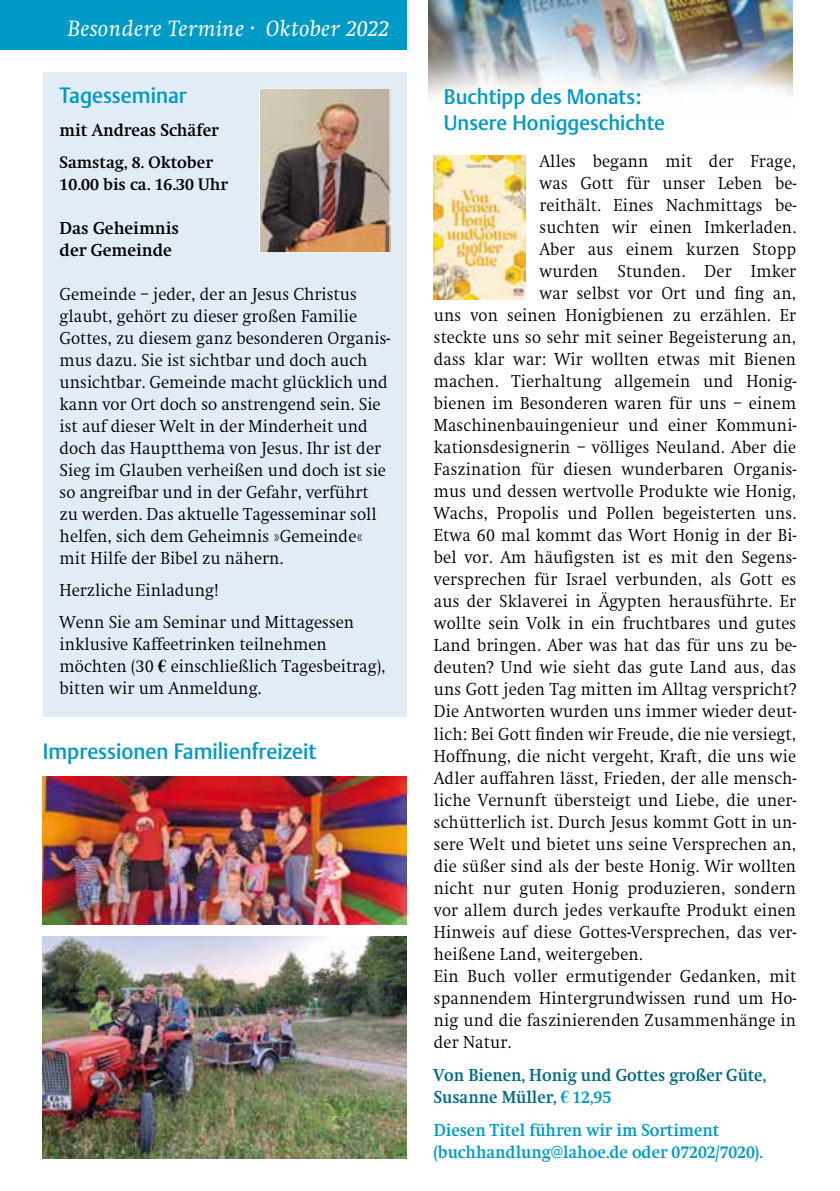
<style>
.page{position:relative;width:840px;height:1191px;background:#fff}
.page>*{position:absolute;margin:0;border:0;box-sizing:border-box;transform-origin:0 0}
.t1{font:italic 23px "Swift EF";letter-spacing:.02em;color:#fff}
.t2{font:500 22px "DTL Argo TOT";color:#009ac6;scale:.95 1}
.t3{font:500 20.8px/26px "DTL Argo TOT";color:#009ac6}
.t4{font:300 18px "Swift EF";letter-spacing:.01em;color:#000;scale:.93 1}
.t5{font:300 18px/22px "Swift EF";letter-spacing:.01em;color:#000;scale:.94 1}
.t6{font:700 18px/22px "Swift EF";color:#009ac6;scale:.93 1}
.t7{font:700 18px/22px "Swift EF";color:#006a86;scale:.93 1}
.t8{font:700 18px/22px "Swift EF";color:#000}
.t9{font:700 18px "Swift EF";color:#000;scale:.95 1}
.t10{font:700 17.2px/22px "Swift EF";color:#000}
.s1{font-family:"Times New Roman";font-weight:700}
.s2{font-family:"Times New Roman";color:#009ac6}
.s3{color:#009ac6}
</style>
<div class="page">
<div style="left:0;top:0;width:406px;height:50px;background:#009ac6"></div>
<img style="left:428px;top:0;width:363px;height:97px">
<img style="left:433px;top:155px;width:92px;height:144px">
<div style="left:43px;top:72px;width:363px;height:645px;background:#e2ecf6"></div>
<img style="left:261px;top:90px;width:127px;height:161px">
<div style="left:259px;top:88px;width:131px;height:165px;border:1px solid #fff"></div>
<img style="left:43px;top:776px;width:363px;height:148px">
<img style="left:43px;top:936px;width:363px;height:222px">
<p class="t1" style="left:68px;top:16px;width:323px">Besondere Termine · Oktober 2022</p>
<p class="t2" style="left:60px;top:83px;width:135px">Tagesseminar</p>
<p class="t9" style="left:60px;top:120px;width:169px">mit Andreas Schäfer</p>
<p class="t10" style="left:60px;top:151px;width:170px">Samstag, 8. Oktober<br>10.00 bis ca. 16.30 Uhr</p>
<p class="t8" style="left:60px;top:217px;width:121px">Das Geheimnis der Gemeinde</p>
<p class="t5" style="left:60px;top:283px;width:353px">Gemeinde – jeder, der an Jesus Christus glaubt, gehört zu dieser großen Familie Gottes, zu diesem ganz besonderen Organis&shy;mus dazu. Sie ist sichtbar und doch auch unsichtbar. Gemeinde macht glücklich und kann vor Ort doch so anstrengend sein. Sie ist auf dieser Welt in der Minderheit und doch das Hauptthema von Jesus. Ihr ist der Sieg im Glauben verheißen und doch ist sie so angreifbar und in der Gefahr, verführt zu werden. Das aktuelle Tagesseminar soll helfen, sich dem Geheimnis »Gemeinde« mit Hilfe der Bibel zu nähern.</p>
<p class="t5" style="left:60px;top:574px;width:315px;line-height:32px">Herzliche Einladung!<br>Wenn Sie am Seminar und Mittagessen</p>
<p class="t5" style="left:60px;top:633px;width:348px">inklusive Kaffeetrinken teilnehmen möchten (30 <span class="s1">€</span> einschließlich Tagesbeitrag), bitten wir um Anmeldung.</p>
<p class="t2" style="left:43px;top:738px;width:289px">Impressionen Familienfreizeit</p>
<p class="t3" style="left:443px;top:84px;width:222px">Buchtipp des Monats:<br>Unsere Honiggeschichte</p>
<p class="t4" style="left:539px;top:152px;width:277px">Alles begann mit der Frage,</p>
<p class="t4" style="left:539px;top:174px;width:277px">was Gott für unser Leben be-</p>
<p class="t4" style="left:539px;top:196px;width:277px">reithält. Eines Nachmittags be-</p>
<p class="t4" style="left:539px;top:218px;width:277px">suchten wir einen Imkerladen.</p>
<p class="t4" style="left:539px;top:240px;width:277px">Aber aus einem kurzen Stopp</p>
<p class="t4" style="left:539px;top:262px;width:277px">wurden Stunden. Der Imker</p>
<p class="t4" style="left:539px;top:284px;width:277px">war selbst vor Ort und fing an,</p>
<p class="t4" style="left:433px;top:306px;width:391px">uns von seinen Honigbienen zu erzählen. Er</p>
<p class="t4" style="left:433px;top:328px;width:391px">steckte uns so sehr mit seiner Begeisterung an,</p>
<p class="t4" style="left:433px;top:350px;width:391px">dass klar war: Wir wollten etwas mit Bienen</p>
<p class="t4" style="left:433px;top:372px;width:391px">machen. Tierhaltung allgemein und Honig-</p>
<p class="t4" style="left:433px;top:394px;width:391px">bienen im Besonderen waren für uns – einem</p>
<p class="t4" style="left:433px;top:416px;width:391px">Maschinenbauingenieur und einer Kommuni-</p>
<p class="t4" style="left:433px;top:438px;width:391px">kationsdesignerin – völliges Neuland. Aber die</p>
<p class="t4" style="left:433px;top:460px;width:391px">Faszination für diesen wunderbaren Organis-</p>
<p class="t4" style="left:433px;top:482px;width:391px">mus und dessen wertvolle Produkte wie Honig,</p>
<p class="t4" style="left:433px;top:504px;width:391px">Wachs, Propolis und Pollen begeisterten uns.</p>
<p class="t4" style="left:433px;top:526px;width:391px">Etwa 60 mal kommt das Wort Honig in der Bi-</p>
<p class="t4" style="left:433px;top:548px;width:391px">bel vor. Am häufigsten ist es mit den Segens-</p>
<p class="t4" style="left:433px;top:570px;width:391px">versprechen für Israel verbunden, als Gott es</p>
<p class="t4" style="left:433px;top:592px;width:391px">aus der Sklaverei in Ägypten herausführte. Er</p>
<p class="t4" style="left:433px;top:614px;width:391px">wollte sein Volk in ein fruchtbares und gutes</p>
<p class="t4" style="left:433px;top:636px;width:391px">Land bringen. Aber was hat das für uns zu be-</p>
<p class="t4" style="left:433px;top:658px;width:391px">deuten? Und wie sieht das gute Land aus, das</p>
<p class="t4" style="left:433px;top:680px;width:391px">uns Gott jeden Tag mitten im Alltag verspricht?</p>
<p class="t4" style="left:433px;top:702px;width:391px">Die Antworten wurden uns immer wieder deut-</p>
<p class="t4" style="left:433px;top:724px;width:391px">lich: Bei Gott finden wir Freude, die nie versiegt,</p>
<p class="t4" style="left:433px;top:746px;width:391px">Hoffnung, die nicht vergeht, Kraft, die uns wie</p>
<p class="t4" style="left:433px;top:768px;width:391px">Adler auffahren lässt, Frieden, der alle mensch-</p>
<p class="t4" style="left:433px;top:790px;width:391px">liche Vernunft übersteigt und Liebe, die uner-</p>
<p class="t4" style="left:433px;top:812px;width:391px">schütterlich ist. Durch Jesus kommt Gott in un-</p>
<p class="t4" style="left:433px;top:834px;width:391px">sere Welt und bietet uns seine Versprechen an,</p>
<p class="t4" style="left:433px;top:856px;width:391px">die süßer sind als der beste Honig. Wir wollten</p>
<p class="t4" style="left:433px;top:878px;width:391px">nicht nur guten Honig produzieren, sondern</p>
<p class="t4" style="left:433px;top:900px;width:391px">vor allem durch jedes verkaufte Produkt einen</p>
<p class="t4" style="left:433px;top:922px;width:391px">Hinweis auf diese Gottes-Versprechen, das ver-</p>
<p class="t4" style="left:433px;top:944px;width:226px">heißene Land, weitergeben.</p>
<p class="t4" style="left:433px;top:966px;width:391px">Ein Buch voller ermutigender Gedanken, mit</p>
<p class="t4" style="left:433px;top:988px;width:391px">spannendem Hintergrundwissen rund um Ho-</p>
<p class="t4" style="left:433px;top:1010px;width:391px">nig und die faszinierenden Zusammenhänge in</p>
<p class="t4" style="left:433px;top:1032px;width:85px">der Natur.</p>
<p class="t7" style="left:433px;top:1064px;width:358px">Von Bienen, Honig und Gottes großer Güte,<br>Susanne Müller, <span class="s2">€</span> <span class="s3">12,95</span></p>
<p class="t6" style="left:433px;top:1119px;width:355px">Diesen Titel führen wir im Sortiment (buchhandlung@lahoe.de oder 07202/7020).</p>
</div>
